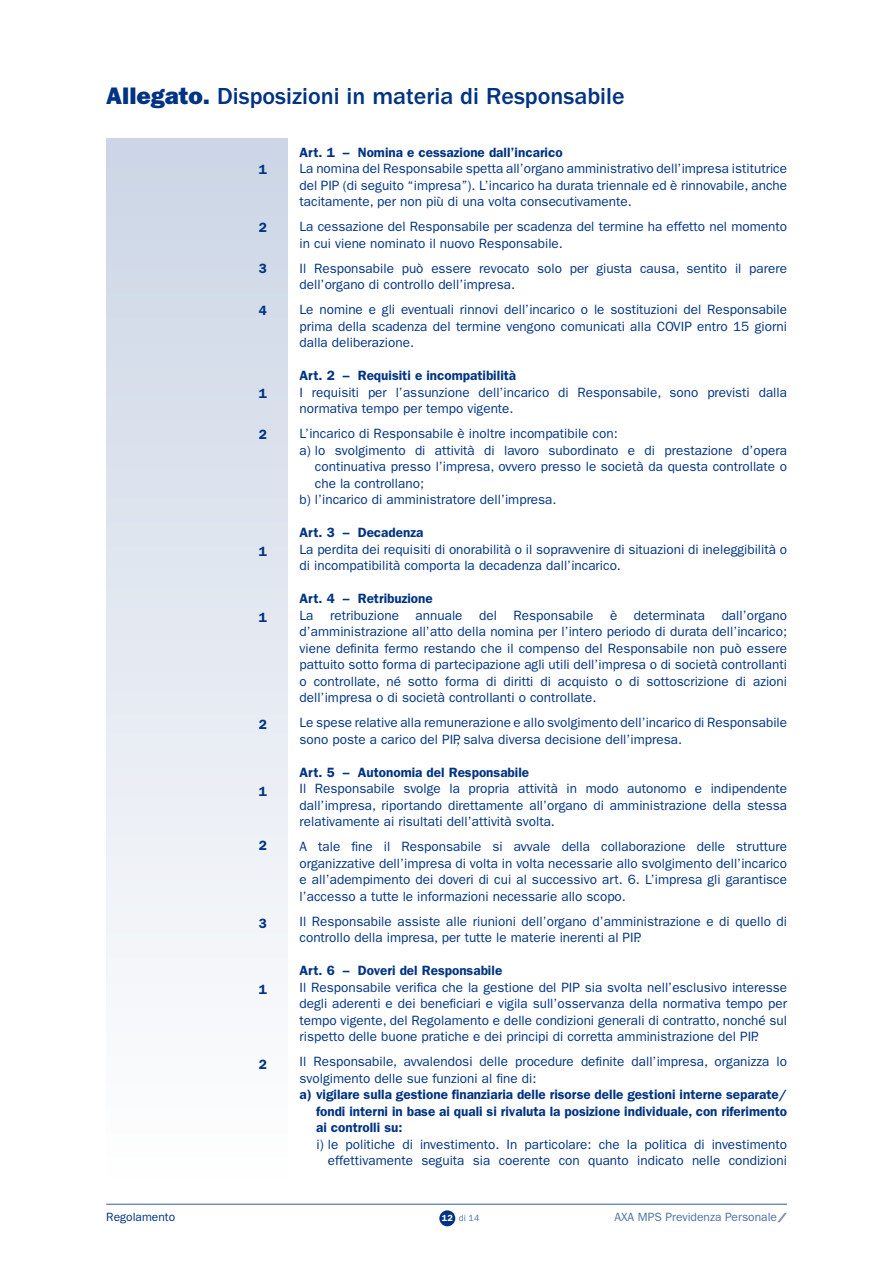
<style>
.page{position:relative;width:893px;height:1263px;background:#fff}
.page>*{position:absolute;margin:0;border:0;box-sizing:border-box;transform-origin:0 0}
.t1{font:500 24px "Franklin Gothic";color:#003383}
.t2{font:13.5px/16.5px "Franklin Gothic";color:#003383}
.t3{font:600 13.5px/16.5px "Franklin Gothic";color:#003383;text-align:justify}
.t4{font:12px "Franklin Gothic";color:#4d70a8}
.t5{font:12px "Franklin Gothic";color:#003383}
.t6{font:9px "Franklin Gothic";color:#4d70a8}
.s1{font-weight:800}
.s2{font-weight:600;color:#fff}
</style>
<div class="page">
<svg style="left:777px;top:1213px;width:10px;height:9px"></svg>
<hr style="left:106px;top:1204px;width:681px;height:1px;background:#335c9c">
<div style="left:439px;top:1210px;width:16px;height:16px;background:#003383;border-radius:50%"></div>
<div style="left:106px;top:138px;width:182px;height:1040px;background:linear-gradient(to bottom,#ccd5e5,#fefefe)"></div>
<h1 class="t1" style="left:106px;top:83px;width:520px"><span class="s1">Allegato.</span> Disposizioni in materia di Responsabile</h1>
<p class="t3" style="left:300px;top:144px;width:265px">Art. 1 – Nomina e cessazione dall’incarico</p>
<p class="t2" style="left:300px;top:161px;width:489px;text-align:justify">La nomina del Responsabile spetta all’organo amministrativo dell’impresa istitutrice del PIP (di seguito “impresa”). L’incarico ha durata triennale ed è rinnovabile, anche tacitamente, per non più di una volta consecutivamente.</p>
<p class="t2" style="left:300px;top:219px;width:489px">La cessazione del Responsabile per scadenza del termine ha effetto nel momento in cui viene nominato il nuovo Responsabile.</p>
<p class="t2" style="left:300px;top:260px;width:489px">Il Responsabile può essere revocato solo per giusta causa, sentito il parere dell’organo di controllo dell’impresa.</p>
<p class="t2" style="left:300px;top:302px;width:489px;text-align:justify">Le nomine e gli eventuali rinnovi dell’incarico o le sostituzioni del Responsabile prima della scadenza del termine vengono comunicati alla COVIP entro 15 giorni dalla deliberazione.</p>
<p class="t3" style="left:300px;top:367px;width:218px">Art. 2 – Requisiti e incompatibilità</p>
<p class="t2" style="left:300px;top:384px;width:489px">I requisiti per l’assunzione dell’incarico di Responsabile, sono previsti dalla normativa tempo per tempo vigente.</p>
<p class="t2" style="left:300px;top:426px;width:320px">L’incarico di Responsabile è inoltre incompatibile con:</p>
<p class="t2" style="left:300px;top:442px;width:489px">a) lo svolgimento di attività di lavoro subordinato e di prestazione d’opera</p>
<p class="t2" style="left:315px;top:459px;width:474px">continuativa presso l’impresa, ovvero presso le società da questa controllate o</p>
<p class="t2" style="left:315px;top:475px;width:111px">che la controllano;</p>
<p class="t2" style="left:300px;top:492px;width:259px">b) l’incarico di amministratore dell’impresa.</p>
<p class="t3" style="left:300px;top:524px;width:125px">Art. 3 – Decadenza</p>
<p class="t2" style="left:300px;top:541px;width:489px">La perdita dei requisiti di onorabilità o il sopravvenire di situazioni di ineleggibilità o di incompatibilità comporta la decadenza dall’incarico.</p>
<p class="t3" style="left:300px;top:590px;width:135px">Art. 4 – Retribuzione</p>
<p class="t2" style="left:300px;top:607px;width:489px;text-align:justify">La retribuzione annuale del Responsabile è determinata dall’organo d’amministrazione all’atto della nomina per l’intero periodo di durata dell’incarico; viene definita fermo restando che il compenso del Responsabile non può essere pattuito sotto forma di partecipazione agli utili dell’impresa o di società controllanti o controllate, né sotto forma di diritti di acquisto o di sottoscrizione di azioni dell’impresa o di società controllanti o controllate.</p>
<p class="t2" style="left:300px;top:715px;width:489px">Le spese relative alla remunerazione e allo svolgimento dell’incarico di Responsabile sono poste a carico del PIP, salva diversa decisione dell’impresa.</p>
<p class="t3" style="left:300px;top:764px;width:231px">Art. 5 – Autonomia del Responsabile</p>
<p class="t2" style="left:300px;top:781px;width:489px;text-align:justify">Il Responsabile svolge la propria attività in modo autonomo e indipendente dall’impresa, riportando direttamente all’organo di amministrazione della stessa relativamente ai risultati dell’attività svolta.</p>
<p class="t2" style="left:300px;top:838px;width:489px;text-align:justify">A tale fine il Responsabile si avvale della collaborazione delle strutture organizzative dell’impresa di volta in volta necessarie allo svolgimento dell’incarico e all’adempimento dei doveri di cui al successivo art. 6. L’impresa gli garantisce l’accesso a tutte le informazioni necessarie allo scopo.</p>
<p class="t2" style="left:300px;top:913px;width:489px">Il Responsabile assiste alle riunioni dell’organo d’amministrazione e di quello di controllo della impresa, per tutte le materie inerenti al PIP.</p>
<p class="t3" style="left:300px;top:962px;width:204px">Art. 6 – Doveri del Responsabile</p>
<p class="t2" style="left:300px;top:979px;width:489px;text-align:justify">Il Responsabile verifica che la gestione del PIP sia svolta nell’esclusivo interesse degli aderenti e dei beneficiari e vigila sull’osservanza della normativa tempo per tempo vigente, del Regolamento e delle condizioni generali di contratto, nonché sul rispetto delle buone pratiche e dei principi di corretta amministrazione del PIP.</p>
<p class="t2" style="left:300px;top:1053px;width:489px">Il Responsabile, avvalendosi delle procedure definite dall’impresa, organizza lo svolgimento delle sue funzioni al fine di:</p>
<p class="t3" style="left:316px;top:1086px;width:473px;text-indent:-16px">a) vigilare sulla gestione finanziaria delle risorse delle gestioni interne separate/ fondi interni in base ai quali si rivaluta la posizione individuale, con riferimento ai controlli su:</p>
<p class="t2" style="left:317px;top:1136px;width:472px;text-align:right">i) le politiche di investimento. In particolare: che la politica di investimento effettivamente seguita sia coerente con quanto indicato nelle condizioni</p>
<p class="t3" style="left:259px;top:161px;width:10px">1</p>
<p class="t3" style="left:259px;top:219px;width:10px">2</p>
<p class="t3" style="left:259px;top:260px;width:10px">3</p>
<p class="t3" style="left:259px;top:302px;width:10px">4</p>
<p class="t3" style="left:259px;top:385px;width:10px">1</p>
<p class="t3" style="left:259px;top:426px;width:10px">2</p>
<p class="t3" style="left:259px;top:543px;width:10px">1</p>
<p class="t3" style="left:259px;top:609px;width:10px">1</p>
<p class="t3" style="left:259px;top:716px;width:10px">2</p>
<p class="t3" style="left:259px;top:783px;width:10px">1</p>
<p class="t3" style="left:259px;top:837px;width:10px">2</p>
<p class="t3" style="left:259px;top:915px;width:10px">3</p>
<p class="t3" style="left:259px;top:981px;width:10px">1</p>
<p class="t3" style="left:259px;top:1056px;width:10px">2</p>
<p class="t5" style="left:106px;top:1210px;width:70px">Regolamento</p>
<p class="t6" style="left:442px;top:1212px;width:39px"><span class="s2">12</span> di 14</p>
<p class="t4" style="left:614px;top:1210px;width:164px">AXA MPS Previdenza Personale</p>
</div>
